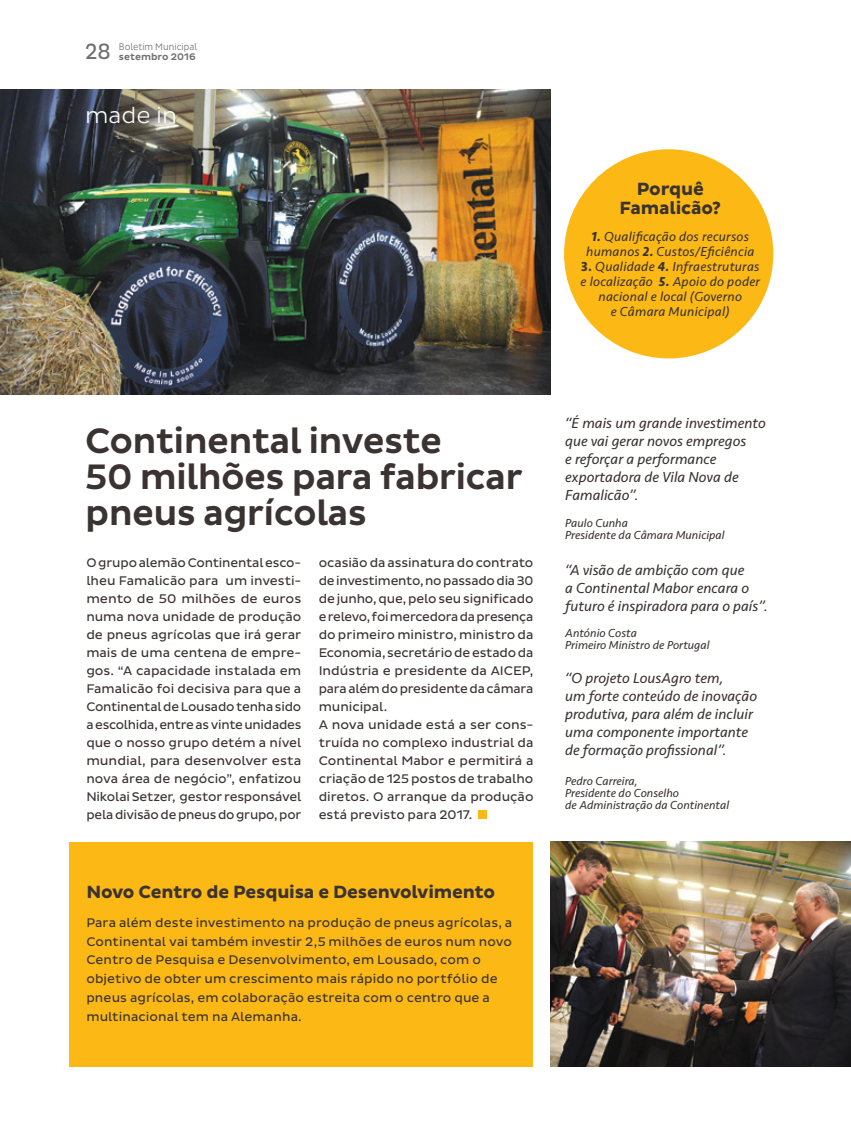
<style>
.page{position:relative;width:851px;height:1127px;background:#fff}
.page>*{position:absolute;margin:0;border:0;box-sizing:border-box;transform-origin:0 0}
.t1{font:500 36px/36px "Pluto Sans";letter-spacing:-.02em;color:#3a3331}
.t2{font:300 22.5px "Pluto Sans";color:#fff}
.t3{font:22.5px "Pluto Sans Cond";color:#706e6e}
.t4{font:700 18px/18.8px "Pluto Sans";letter-spacing:-.01em;color:#3a3331;text-align:center}
.t5{font:italic 15px/18px "Seravek Basic";color:#3a3331}
.t6{font:italic 13.5px/15px "Seravek Basic";letter-spacing:.015em;color:#3a3331;text-align:center}
.t7{font:12.75px/18px "Pluto Sans";letter-spacing:-.005em;color:#3a3331}
.t8{font:italic 12px/12px "Seravek Basic";color:#3a3331}
.t9{font:300 9.75px "Pluto Sans Cond";color:#706e6e}
.t10{font:500 9.75px "Pluto Sans";color:#706e6e}
.s1{font-weight:700}
.s2{font-weight:700;font-style:normal}
</style>
<div class="page">
<div style="left:564px;top:149px;width:209px;height:209px;background:#fcb814;border-radius:50%"></div>
<div style="left:69px;top:842px;width:464px;height:224px;background:#fcb814"></div>
<img style="left:0;top:90px;width:551px;height:305px">
<img style="left:551px;top:842px;width:299px;height:224px">
<div style="left:478px;top:810px;width:8px;height:9px;background:#fcb814"></div>
<h2 class="t3" style="left:85px;top:39px;width:27px">28</h2>
<p class="t9" style="left:119px;top:41px;width:80px">Boletim Municipal</p>
<p class="t10" style="left:119px;top:51px;width:78px">setembro 2016</p>
<h2 class="t2" style="left:85px;top:103px;width:93px">made in</h2>
<h3 class="t4" style="left:619px;top:180px;width:103px">Porquê<br>Famalicão?</h3>
<p class="t6" style="left:586px;top:229px;width:170px"><span class="s1">1.</span> Qualificação dos recursos humanos <span class="s1">2.</span> Custos/Eficiência</p>
<p class="t6" style="left:580px;top:259px;width:181px"><span class="s2">3.</span> Qualidade <span class="s1">4.</span> Infraestruturas e localização <span class="s1">5.</span> Apoio do poder nacional e local (Governo<br>e Câmara Municipal)</p>
<h1 class="t1" style="left:85px;top:424px;width:439px">Continental investe<br>50 milhões para fabricar pneus agrícolas</h1>
<p class="t7" style="left:86px;top:554px;width:216px;text-align:justify">O grupo alemão Continental esco&shy;lheu Famalicão para um investi&shy;mento de 50 milhões de euros numa nova unidade de produção de pneus agrícolas que irá gerar mais de uma centena de empre&shy;gos. “A capacidade instalada em Famalicão foi decisiva para que a Continental de Lousado tenha sido a escolhida, entre as vinte unidades que o nosso grupo detém a nível mundial, para desenvolver esta nova área de negócio”, enfatizou Nikolai Setzer, gestor responsável pela divisão de pneus do grupo, por</p>
<p class="t7" style="left:319px;top:554px;width:216px">ocasião da assinatura do contrato de investimento, no passado dia 30 de junho, que, pelo seu significado e relevo, foi mercedora da presença do primeiro ministro, ministro da<br>Economia, secretário de estado da<br>Indústria e presidente da AICEP, para além do presidente da câmara municipal.<br>A nova unidade está a ser cons&shy;truída no complexo industrial da<br>Continental Mabor e permitirá a criação de 125 postos de trabalho diretos. O arranque da produção está previsto para 2017.</p>
<h3 class="t4" style="left:86px;top:883px;width:410px">Novo Centro de Pesquisa e Desenvolvimento</h3>
<p class="t7" style="left:86px;top:913px;width:427px;line-height:18.8px">Para além deste investimento na produção de pneus agrícolas, a Continental vai também investir 2,5 milhões de euros num novo Centro de Pesquisa e Desenvolvimento, em Lousado, com o objetivo de obter um crescimento mais rápido no portfólio de pneus agrícolas, em colaboração estreita com o centro que a multinacional tem na Alemanha.</p>
<p class="t5" style="left:565px;top:415px;width:202px">“É mais um grande investimento que vai gerar novos empregos<br>e reforçar a performance exportadora de Vila Nova de<br>Famalicão”.</p>
<p class="t8" style="left:565px;top:517px;width:161px">Paulo Cunha<br>Presidente da Câmara Municipal</p>
<p class="t5" style="left:565px;top:561px;width:204px">“A visão de ambição com que<br>a Continental Mabor encara o futuro é inspiradora para o país”.</p>
<p class="t8" style="left:565px;top:628px;width:146px">António Costa<br>Primeiro Ministro de Portugal</p>
<p class="t5" style="left:565px;top:669px;width:193px">“O projeto LousAgro tem,<br>um forte conteúdo de inovação produtiva, para além de incluir uma componente importante de formação profissional”.</p>
<p class="t8" style="left:565px;top:775px;width:165px">Pedro Carreira,<br>Presidente do Conselho<br>de Administração da Continental</p>
</div>
